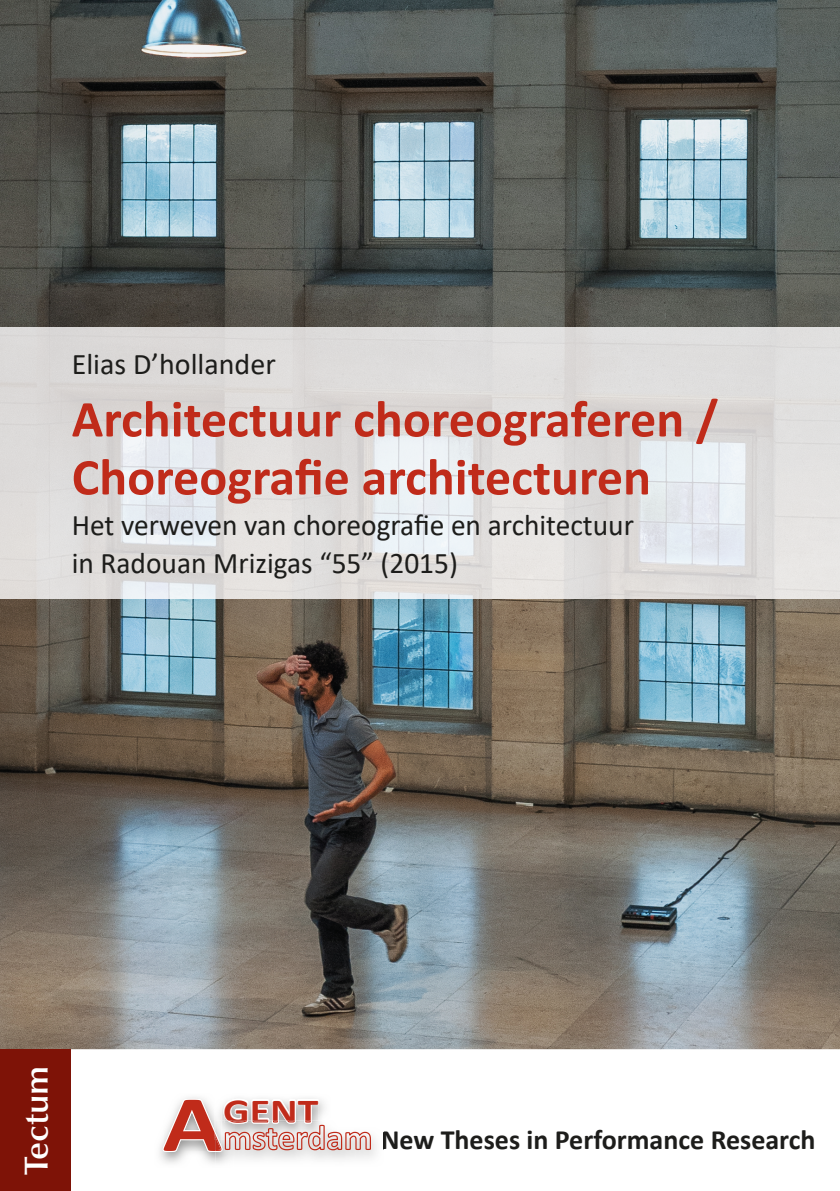
<style>
.page{position:relative;width:840px;height:1191px;background:#fff}
.page>*{position:absolute;margin:0;border:0;box-sizing:border-box;transform-origin:0 0}
.t1{font:700 80.2px "Calibri";color:#c02b1a;scale:1.24 1}
.t2{font:700 52px/58px "Calibri";color:#c02b1a}
.t3{font:700 35.2px/26.8px "Calibri";color:#c02b1a;scale:1.18 1}
.t4{font:600 33.6px "Optima";color:#fff}
.t5{font:30px/38px "Calibri";color:#1d1d1b}
.t6{font:700 28px "Calibri";color:#1d1d1b}
</style>
<div class="page">
<img style="left:0;top:0;width:839px;height:1049px">
<div style="left:0;top:1049px;width:71px;height:142px;background:#7e1307"></div>
<img style="left:0;top:327px;width:839px;height:271px">
<svg style="left:383px;top:1131px;width:1px;height:18px"></svg>
<img style="left:215px;top:1152px;width:19px;height:14px">
<svg style="left:163px;top:1098px;width:156px;height:54px"></svg>
<img style="left:227px;top:1120px;width:84px;height:2px">
<p class="t5" style="left:72px;top:344px;width:205px">Elias D’hollander</p>
<h2 class="t2" style="left:72px;top:389px;width:647px">Architectuur choreograferen /<br>Choreografie architecturen</h2>
<p class="t5" style="left:72px;top:505px;width:563px">Het verweven van choreografie en architectuur in Radouan Mrizigas “55” (2015)</p>
<p class="t4" style="left:17px;top:1174px;width:111px;rotate:-90deg">Tectum</p>
<h1 class="t1" style="left:162px;top:1067px;width:50px">A</h1>
<p class="t3" style="left:223px;top:1097px;width:128px">GENT msterdam</p>
<p class="t6" style="left:381px;top:1120px;width:436px">New Theses in Performance Research</p>
</div>
